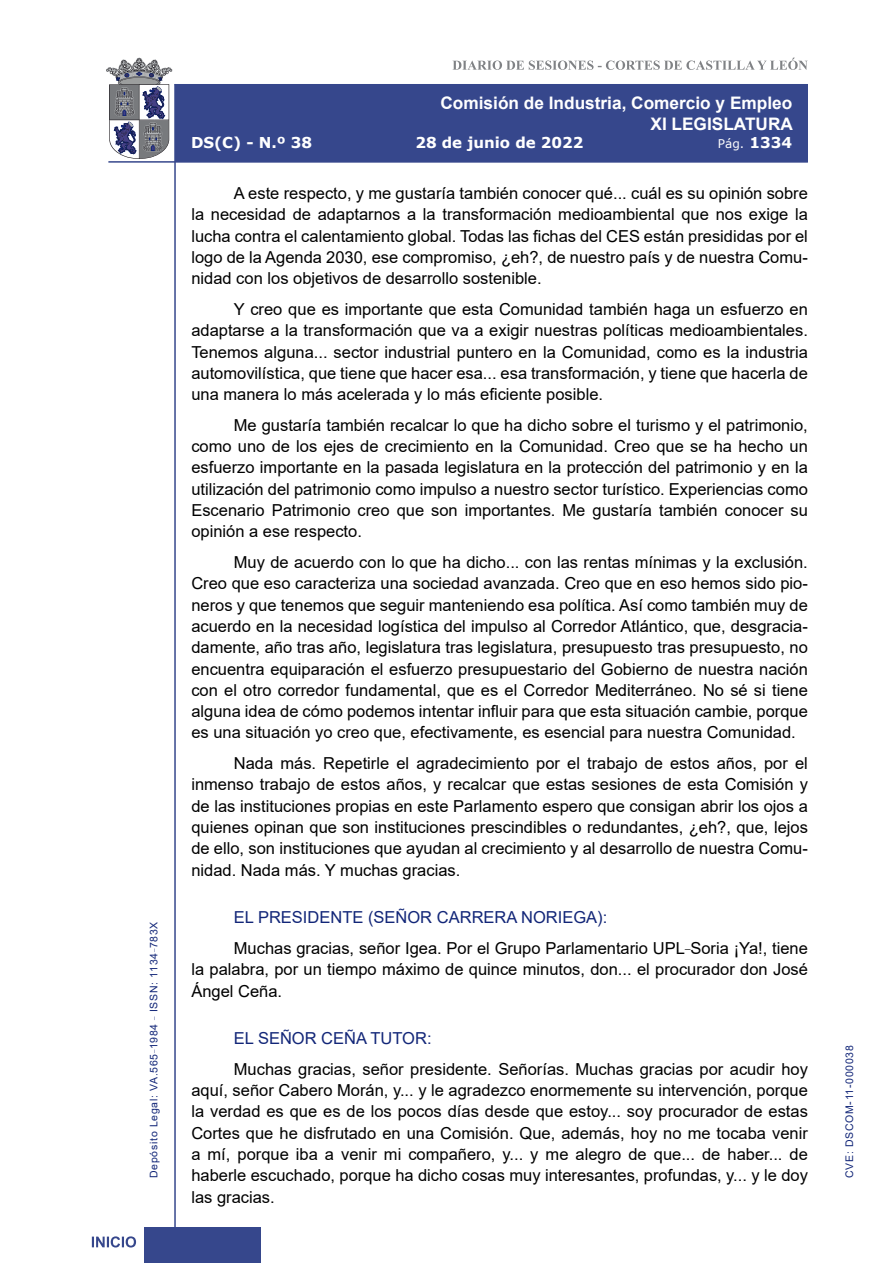
<style>
.page{position:relative;width:893px;height:1263px;background:#fff}
.page>*{position:absolute;margin:0;border:0;box-sizing:border-box;transform-origin:0 0}
.t1{font:700 17.25px/20.7px "Arial";color:#fff;text-align:right}
.t2{font:16.5px/21.3px "Arial";color:#000;text-align:justify}
.Orador{font:16.5px "Arial";color:#122678}
.t3{font:700 15px "Verdana";color:#fff}
.t4{font:12px "Verdana";color:#fff}
.t5{font:10.5px "Arial";letter-spacing:.065em;color:#122678}
.s1{font-weight:700;font-size:15px}
</style>
<div class="page">
<svg style="left:452px;top:58px;width:356px;height:12px"></svg>
<hr style="left:174px;top:84px;width:2px;height:1179px;background:#36478c">
<div style="left:144px;top:1227px;width:117px;height:36px;background:#36478c"></div>
<div style="left:175px;top:84px;width:633px;height:78px;background:#36478c"></div>
<hr style="left:108px;top:161px;width:700px;height:2px;background:#36478c">
<svg style="left:92px;top:1236px;width:44px;height:11px"></svg>
<svg style="left:106px;top:58px;width:66px;height:101px"></svg>
<p class="t5" style="left:146px;top:1178px;width:258px;rotate:-90deg">Depósito Legal: VA.565<sup>_</sup>1984 <sup>_</sup> ISSN: 1134<sup>_</sup>783X</p>
<p class="t1" style="left:440px;top:93px;width:354px">Comisión de Industria, Comercio y Empleo<br>XI LEGISLATURA</p>
<p class="t3" style="left:191px;top:132px;width:123px">DS(C) - N.º 38</p>
<p class="t3" style="left:415px;top:132px;width:170px">28 de junio de 2022</p>
<p class="t4" style="left:718px;top:135px;width:76px">Pág. <span class="s1">1334</span></p>
<p class="t2" style="left:191px;top:183px;width:618px;text-indent:43px">A este respecto, y me gustaría también conocer qué... cuál es su opinión sobre la necesidad de adaptarnos a la transformación medioambiental que nos exige la lucha contra el calentamiento global. Todas las fichas del CES están presididas por el logo de la Agenda 2030, ese compromiso, ¿eh?, de nuestro país y de nuestra Comu&shy;nidad con los objetivos de desarrollo sostenible.</p>
<p class="t2" style="left:191px;top:298px;width:618px;text-indent:43px">Y creo que es importante que esta Comunidad también haga un esfuerzo en adaptarse a la transformación que va a exigir nuestras políticas medioambientales.<br>Tenemos alguna... sector industrial puntero en la Comunidad, como es la industria automovilística, que tiene que hacer esa... esa transformación, y tiene que hacerla de una manera lo más acelerada y lo más eficiente posible.</p>
<p class="t2" style="left:191px;top:414px;width:618px;text-indent:43px">Me gustaría también recalcar lo que ha dicho sobre el turismo y el patrimonio, como uno de los ejes de crecimiento en la Comunidad. Creo que se ha hecho un esfuerzo importante en la pasada legislatura en la protección del patrimonio y en la utilización del patrimonio como impulso a nuestro sector turístico. Experiencias como Escenario Patrimonio creo que son importantes. Me gustaría también conocer su opinión a ese respecto.</p>
<p class="t2" style="left:191px;top:551px;width:618px;text-indent:43px">Muy de acuerdo con lo que ha dicho... con las rentas mínimas y la exclusión.<br>Creo que eso caracteriza una sociedad avanzada. Creo que en eso hemos sido pio&shy;neros y que tenemos que seguir manteniendo esa política. Así como también muy de acuerdo en la necesidad logística del impulso al Corredor Atlántico, que, desgracia&shy;damente, año tras año, legislatura tras legislatura, presupuesto tras presupuesto, no encuentra equiparación el esfuerzo presupuestario del Gobierno de nuestra nación con el otro corredor fundamental, que es el Corredor Mediterráneo. No sé si tiene alguna idea de cómo podemos intentar influir para que esta situación cambie, porque es una situación yo creo que, efectivamente, es esencial para nuestra Comunidad.</p>
<p class="t2" style="left:191px;top:752px;width:618px;text-indent:43px">Nada más. Repetirle el agradecimiento por el trabajo de estos años, por el inmenso trabajo de estos años, y recalcar que estas sesiones de esta Comisión y de las instituciones propias en este Parlamento espero que consigan abrir los ojos a quienes opinan que son instituciones prescindibles o redundantes, ¿eh?, que, lejos de ello, son instituciones que ayudan al crecimiento y al desarrollo de nuestra Comu&shy;nidad. Nada más. Y muchas gracias.</p>
<p class="Orador" style="left:234px;top:906px;width:375px">EL PRESIDENTE (SEÑOR CARRERA NORIEGA):</p>
<p class="t2" style="left:191px;top:937px;width:618px;text-indent:43px">Muchas gracias, señor Igea. Por el Grupo Parlamentario UPL<sup>_</sup>Soria ¡Ya!, tiene la palabra, por un tiempo máximo de quince minutos, don... el procurador don José Ángel Ceña.</p>
<p class="Orador" style="left:234px;top:1027px;width:199px">EL SEÑOR CEÑA TUTOR:</p>
<p class="t2" style="left:191px;top:1058px;width:618px;text-indent:43px">Muchas gracias, señor presidente. Señorías. Muchas gracias por acudir hoy aquí, señor Cabero Morán, y... y le agradezco enormemente su intervención, porque la verdad es que es de los pocos días desde que estoy... soy procurador de estas Cortes que he disfrutado en una Comisión. Que, además, hoy no me tocaba venir a mí, porque iba a venir mi compañero, y... y me alegro de que... de haber... de haberle escuchado, porque ha dicho cosas muy interesantes, profundas, y... y le doy las gracias.</p>
<p class="t5" style="left:842px;top:1178px;width:134px;rotate:-90deg">CVE: DSCOM-11-000038</p>
</div>
